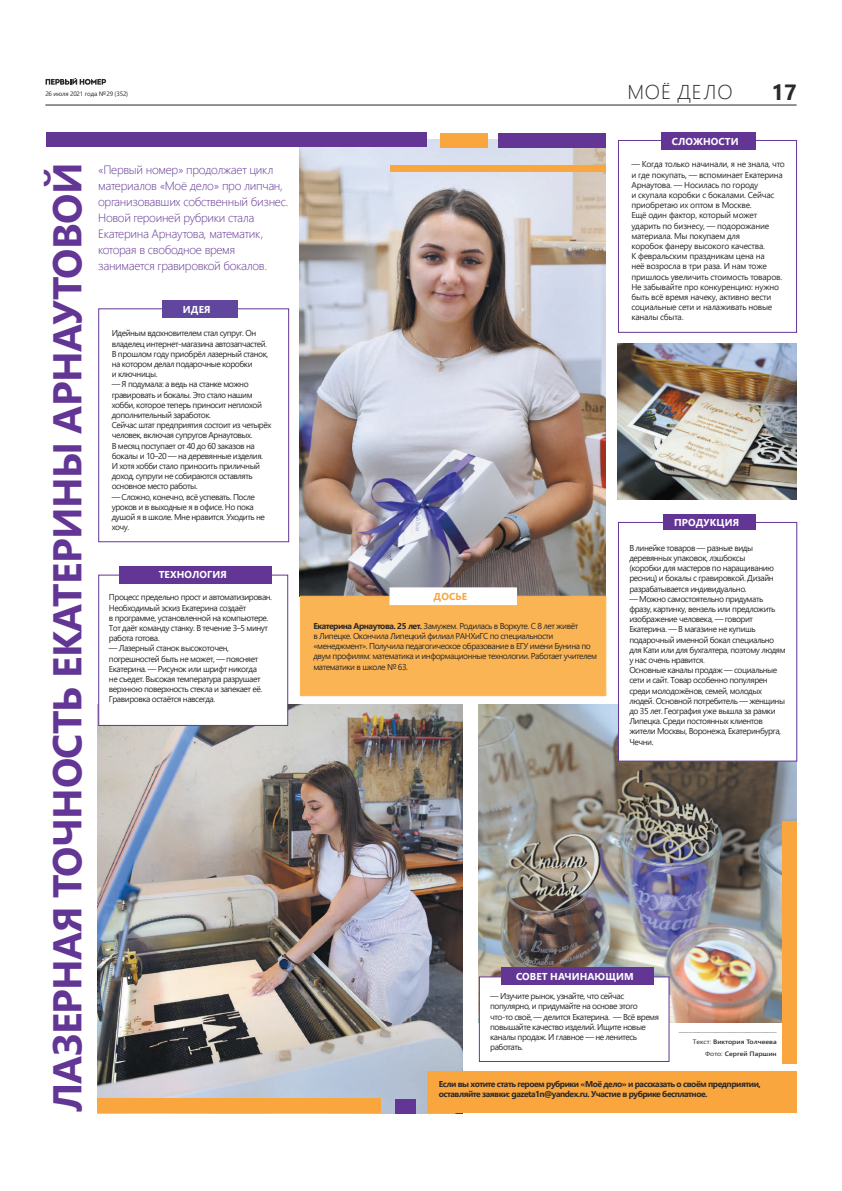
<style>
.page{position:relative;width:842px;height:1191px;background:#fff}
.page>*{position:absolute;margin:0;border:0;box-sizing:border-box;transform-origin:0 0}
.t1{font:700 40px "Segoe UI";letter-spacing:-.015em;color:#633695}
.t2{font:700 22px "Segoe UI";color:#2b292a}
.t3{font:300 20px "Segoe UI";letter-spacing:.045em;color:#2b292a}
.t4{font:300 12px/16px "Segoe UI";letter-spacing:-.025em;color:#633695}
.t5{font:700 10px "Segoe UI";letter-spacing:.01em;color:#fff}
.t6{font:700 10px "Segoe UI";letter-spacing:.01em;color:#faa63f}
.t7{font:9px "Sitka Banner";color:#2b292a;scale:1.18 1}
.t8{font:8.5px/10.2px "Segoe UI";letter-spacing:-.055em;color:#2b292a}
.t9{font:8.5px/10.2px "Segoe UI";letter-spacing:-.03em;color:#2b292a}
.t10{font:700 8.5px/10.2px "Segoe UI";letter-spacing:-.055em;color:#2b292a}
.t11{font:6.4px "Segoe UI";letter-spacing:-.025em;color:#2b292a}
.t12{font:600 6.3px/12px "Segoe UI";color:#2b292a;text-align:right;scale:1.1 1}
.s1{font-weight:700}
.s2{font-weight:400}
</style>
<div class="page">
<hr style="left:45px;top:104px;width:752px;height:1px;background:#2b292a">
<svg style="left:46px;top:78px;width:60px;height:7px"></svg>
<img style="left:98px;top:704px;width:364px;height:409px">
<img style="left:617px;top:343px;width:180px;height:156px">
<img style="left:479px;top:704px;width:318px;height:318px">
<img style="left:300px;top:139px;width:306px;height:457px">
<div style="left:427px;top:1071px;width:370px;height:42px;background:#faa63f"></div>
<div style="left:98px;top:308px;width:191px;height:234px;border:1px solid #633695"></div>
<div style="left:618px;top:522px;width:179px;height:239px;background:#fff;border:1px solid #633695"></div>
<div style="left:98px;top:574px;width:190px;height:152px;background:#fff;border:1px solid #633695"></div>
<div style="left:618px;top:140px;width:179px;height:193px;border:1px solid #633695"></div>
<div style="left:479px;top:976px;width:190px;height:86px;background:#fff;border:1px solid #633695"></div>
<div style="left:162px;top:300px;width:75px;height:18px;background:#60479d"></div>
<div style="left:663px;top:514px;width:93px;height:16px;background:#633695"></div>
<div style="left:120px;top:566px;width:152px;height:17px;background:#633695"></div>
<div style="left:661px;top:132px;width:95px;height:18px;background:#633695"></div>
<div style="left:502px;top:967px;width:152px;height:18px;background:#633695"></div>
<div style="left:300px;top:596px;width:306px;height:100px;background:#fbb454"></div>
<div style="left:390px;top:588px;width:126px;height:16px;background:#fff"></div>
<div style="left:390px;top:587px;width:127px;height:18px;border:1px solid #fff"></div>
<div style="left:46px;top:132px;width:381px;height:15px;background:#633695"></div>
<div style="left:498px;top:134px;width:108px;height:14px;background:#633695"></div>
<div style="left:395px;top:1098px;width:20px;height:15px;background:#633695"></div>
<div style="left:440px;top:134px;width:48px;height:14px;background:#faa63f"></div>
<div style="left:98px;top:1098px;width:283px;height:15px;background:#faa63f"></div>
<div style="left:782px;top:821px;width:15px;height:242px;background:#faa63f"></div>
<div style="left:390px;top:165px;width:216px;height:7px;background:#faa63f"></div>
<p class="t11" style="left:45px;top:88px;width:84px">26 июля 2021 года №29 (352)</p>
<h3 class="t3" style="left:627px;top:73px;width:107px">МОЁ ДЕЛО</h3>
<h2 class="t2" style="left:772px;top:71px;width:27px">17</h2>
<h1 class="t1" style="left:30px;top:1112px;width:951px;rotate:-90deg">ЛАЗЕРНАЯ ТОЧНОСТЬ ЕКАТЕРИНЫ АРНАУТОВОЙ</h1>
<h3 class="t4" style="left:98px;top:160px;width:192px">«Первый номер» продолжает цикл материалов «Моё дело» про липчан, организовавших собственный бизнес.<br>Новой героиней рубрики стала<br>Екатерина Арнаутова, математик, которая в свободное время занимается гравировкой бокалов.</h3>
<p class="t5" style="left:183px;top:300px;width:29px">ИДЕЯ</p>
<p class="t8" style="left:112px;top:327px;width:158px">Идейным вдохновителем стал супруг. Он владелец интернет-магазина автозапчастей.<br>В прошлом году приобрёл лазерный станок, на котором делал подарочные коробки<br>и ключницы.</p>
<p class="t8" style="left:112px;top:378px;width:161px">— Я подумала: а ведь на станке можно гравировать и бокалы. Это стало нашим хобби, которое теперь приносит неплохой дополнительный заработок.<br>Сейчас штат предприятия состоит из четырёх человек, включая супругов Арнаутовых.<br>В месяц поступает от 40 до 60 заказов на бокалы и 10–20 — на деревянные изделия.<br>И хотя хобби стало приносить приличный доход, супруги не собираются оставлять основное место работы.</p>
<p class="t8" style="left:112px;top:491px;width:155px">— Сложно, конечно, всё успевать. После уроков и в выходные я в офисе. Но пока душой я в школе. Мне нравится. Уходить не хочу.</p>
<p class="t5" style="left:159px;top:565px;width:70px">ТЕХНОЛОГИЯ</p>
<p class="t8" style="left:109px;top:591px;width:165px">Процесс предельно прост и автоматизирован.<br>Необходимый эскиз Екатерина создаёт<br>в программе, установленной на компьютере.<br>Тот даёт команду станку. В течение 3–5 минут работа готова.</p>
<p class="t8" style="left:109px;top:642px;width:155px">— Лазерный станок высокоточен, погрешностей быть не может, — поясняет Екатерина. — Рисунок или шрифт никогда не съедет. Высокая температура разрушает верхнюю поверхность стекла и запекает её.<br>Гравировка остаётся навсегда.</p>
<p class="t5" style="left:672px;top:132px;width:68px">СЛОЖНОСТИ</p>
<p class="t9" style="left:631px;top:158px;width:155px">— Когда только начинали, я не знала, что и где покупать, — вспоминает Екатерина Арнаутова. — Носилась по городу<br>и скупала коробки с бокалами. Сейчас приобретаю их оптом в Москве.<br>Ещё один фактор, который может ударить по бизнесу, — подорожание материала. Мы покупаем для<br>коробок фанеру высокого качества.<br>К февральским праздникам цена на<br>неё возросла в три раза. И нам тоже пришлось увеличить стоимость товаров.<br>Не забывайте про конкуренцию: нужно быть всё время начеку, активно вести социальные сети и налаживать новые каналы сбыта.</p>
<p class="t6" style="left:433px;top:587px;width:35px">ДОСЬЕ</p>
<p class="t8" style="left:313px;top:620px;width:285px"><span class="s1">Екатерина Арнаутова. 25 лет.</span> Замужем. Родилась в Воркуте. С 8 лет живёт<br>в Липецке. Окончила Липецкий филиал РАНХиГС по специальности «менеджмент». Получила педагогическое образование в ЕГУ имени Бунина по двум профилям: математика и информационные технологии. Работает учителем математики в школе № 63.</p>
<p class="t5" style="left:674px;top:513px;width:67px">ПРОДУКЦИЯ</p>
<p class="t8" style="left:629px;top:542px;width:146px">В линейке товаров — разные виды деревянных упаковок, лэшбоксы (коробки для мастеров по наращиванию ресниц) и бокалы с гравировкой. Дизайн разрабатывается индивидуально.</p>
<p class="t8" style="left:629px;top:593px;width:158px">— Можно самостоятельно придумать фразу, картинку, вензель или предложить изображение человека, — говорит Екатерина. — В магазине не купишь подарочный именной бокал специально для Кати или для бухгалтера, поэтому людям у нас очень нравится.<br>Основные каналы продаж — социальные сети и сайт. Товар особенно популярен среди молодожёнов, семей, молодых людей. Основной потребитель — женщины до 35 лет. География уже вышла за рамки Липецка. Среди постоянных клиентов жители Москвы, Воронежа, Екатеринбурга, Чечни.</p>
<p class="t5" style="left:516px;top:967px;width:119px">СОВЕТ НАЧИНАЮЩИМ</p>
<p class="t8" style="left:490px;top:990px;width:170px">— Изучите рынок, узнайте, что сейчас популярно, и придумайте на основе этого что-то своё, — делится Екатерина. — Всё время повышайте качество изделий. Ищите новые каналы продаж. И главное — не ленитесь работать.</p>
<p class="t7" style="left:679px;top:1023px;width:85px">____________________</p>
<p class="t12" style="left:693px;top:1035px;width:78px"><span class="s2">Текст:</span> Виктория Толчеева<br><span class="s2">Фото:</span> Сергей Паршин</p>
<p class="t10" style="left:439px;top:1078px;width:324px">Если вы хотите стать героем рубрики «Моё дело» и рассказать о своём предприятии, оставляйте заявки: gazeta1n@yandex.ru. Участие в рубрике бесплатное.</p>
</div>
